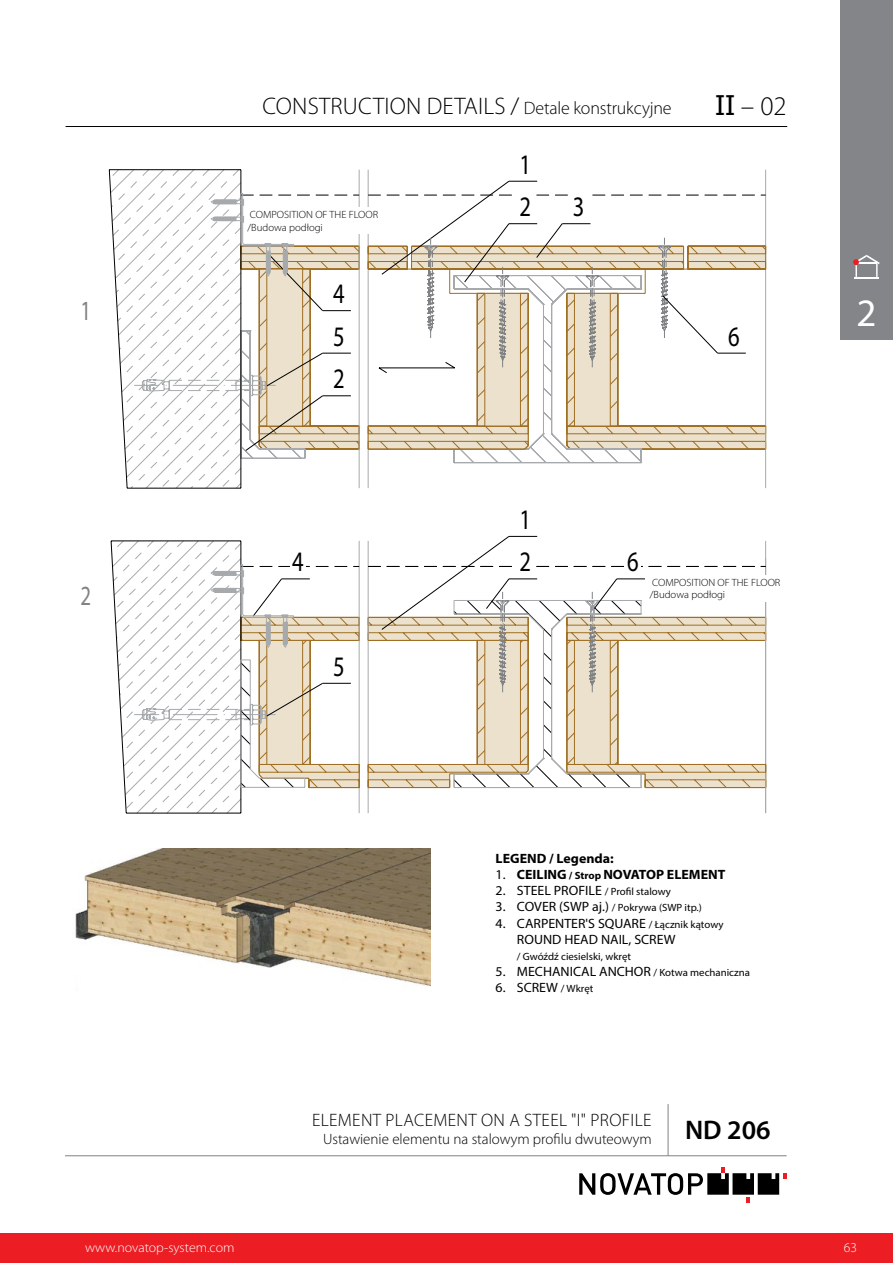
<style>
.page{position:relative;width:893px;height:1263px;background:#fff}
.page>*{position:absolute;margin:0;border:0;box-sizing:border-box;transform-origin:0 0}
.t1{font:39px "Myriad Pro";color:#fff}
.t2{font:28.35px/42.6px "Myriad Pro";color:#000;scale:.8 1}
.t3{font:27.75px "Myriad Pro";color:#808284;scale:.75 1}
.t4{font:300 27px "Myriad Pro";color:#000}
.t5{font:600 27px "Myriad Pro";color:#000}
.t6{font:300 24px "Myriad Pro";letter-spacing:.01em;color:#000}
.t7{font:300 18px "Myriad Pro";letter-spacing:.02em;color:#000}
.t8{font:300 15px "Myriad Pro";color:#000}
.t9{font:13.95px "Myriad Pro";letter-spacing:.01em;color:#808284;scale:.75 1}
.t10{font:13.5px/16.2px "Myriad Pro";color:#000}
.t11{font:700 13.5px "Myriad Pro";color:#000}
.t12{font:300 13.5px "Myriad Pro";color:#fff}
.t13{font:300 10.5px/12.8px "Myriad Pro";color:#000}
.t14{font:10.5px "Myriad Pro";color:#000}
.s1{font-size:18px}
.s2{font-family:"Tahoma";font-weight:400}
.s3{font-weight:400}
.s4{font-size:10.5px}
.s5{font-size:13.5px}
</style>
<div class="page">
<hr style="left:66px;top:126px;width:721px;height:1px;background:#000">
<div style="left:840px;top:0;width:53px;height:339px;background:#838588"></div>
<svg style="left:853px;top:255px;width:27px;height:23px"></svg>
<svg style="left:579px;top:1167px;width:208px;height:36px"></svg>
<hr style="left:65px;top:1155px;width:722px;height:1px;background:#808285">
<hr style="left:668px;top:1104px;width:1px;height:52px;background:#808285">
<div style="left:0;top:1233px;width:893px;height:30px;background:#ed1d24"></div>
<svg style="left:108px;top:169px;width:659px;height:644px"></svg>
<img style="left:75px;top:848px;width:355px;height:138px">
<div style="left:247px;top:207px;width:132px;height:27px;background:#fff"></div>
<div style="left:645px;top:575px;width:156px;height:26px;background:#fff"></div>
<h3 class="t3" style="left:81px;top:294px;width:16px">1</h3>
<h3 class="t3" style="left:81px;top:579px;width:16px">2</h3>
<h3 class="t6" style="left:262px;top:92px;width:411px">CONSTRUCTION DETAILS / <span class="s1">Detale konstrukcyjne</span></h3>
<p class="t13" style="left:247px;top:208px;width:132px">COMPOSITION OF THE FLOOR /Budowa podłogi</p>
<p class="t9" style="left:248px;top:213px;width:119px">SKLADBA PODLAHY</p>
<h2 class="t2" style="left:333px;top:272px;width:16px">4</h2>
<h2 class="t2" style="left:333px;top:314px;width:16px">5</h2>
<h2 class="t2" style="left:333px;top:357px;width:16px">2</h2>
<h2 class="t2" style="left:520px;top:142px;width:16px">1<br>2</h2>
<h2 class="t2" style="left:573px;top:185px;width:16px">3</h2>
<h3 class="t4" style="left:715px;top:89px;width:73px"><span class="s2">II</span> – 02</h3>
<h2 class="t2" style="left:728px;top:314px;width:16px">6</h2>
<h2 class="t2" style="left:520px;top:498px;width:16px">1</h2>
<h2 class="t2" style="left:292px;top:540px;width:16px">4</h2>
<h2 class="t2" style="left:520px;top:540px;width:16px">2</h2>
<h2 class="t2" style="left:627px;top:540px;width:16px">6</h2>
<h2 class="t2" style="left:333px;top:644px;width:16px">5</h2>
<p class="t13" style="left:650px;top:576px;width:132px">COMPOSITION OF THE FLOOR /Budowa podłogi</p>
<p class="t9" style="left:645px;top:576px;width:119px">SKLADBA PODLAHY</p>
<p class="t11" style="left:496px;top:849px;width:120px">LEGEND / Legenda:</p>
<p class="t11" style="left:496px;top:865px;width:231px"><span class="s3">1.</span> CEILING <span class="s4">/ Strop</span> NOVATOP ELEMENT</p>
<p class="t10" style="left:496px;top:882px;width:177px">2. STEEL PROFILE <span class="s4">/ Profil stalowy</span></p>
<p class="t14" style="left:496px;top:901px;width:208px"><span class="s5">3. COVER (SWP aj.)</span> / Pokrywa (SWP itp.)</p>
<p class="t10" style="left:517px;top:915px;width:208px;text-indent:-21px">4. CARPENTER'S SQUARE <span class="s4">/ Łącznik kątowy<br></span>ROUND HEAD NAIL, SCREW</p>
<p class="t14" style="left:517px;top:950px;width:116px">/ Gwóźdź ciesielski, wkręt</p>
<p class="t10" style="left:496px;top:963px;width:256px">5. MECHANICAL ANCHOR <span class="s4">/ Kotwa mechaniczna</span></p>
<p class="t10" style="left:496px;top:979px;width:99px">6. SCREW <span class="s4">/ Wkręt</span></p>
<h3 class="t7" style="left:312px;top:1109px;width:341px">ELEMENT PLACEMENT ON A STEEL "I" PROFILE</h3>
<p class="t8" style="left:323px;top:1130px;width:330px">Ustawienie elementu na stalowym profilu dwuteowym</p>
<h3 class="t5" style="left:685px;top:1112px;width:87px">ND 206</h3>
<h1 class="t1" style="left:857px;top:289px;width:22px">2</h1>
<p class="t12" style="left:85px;top:1239px;width:151px">www.novatop-system.com</p>
<p class="t12" style="left:844px;top:1239px;width:15px">63</p>
</div>
